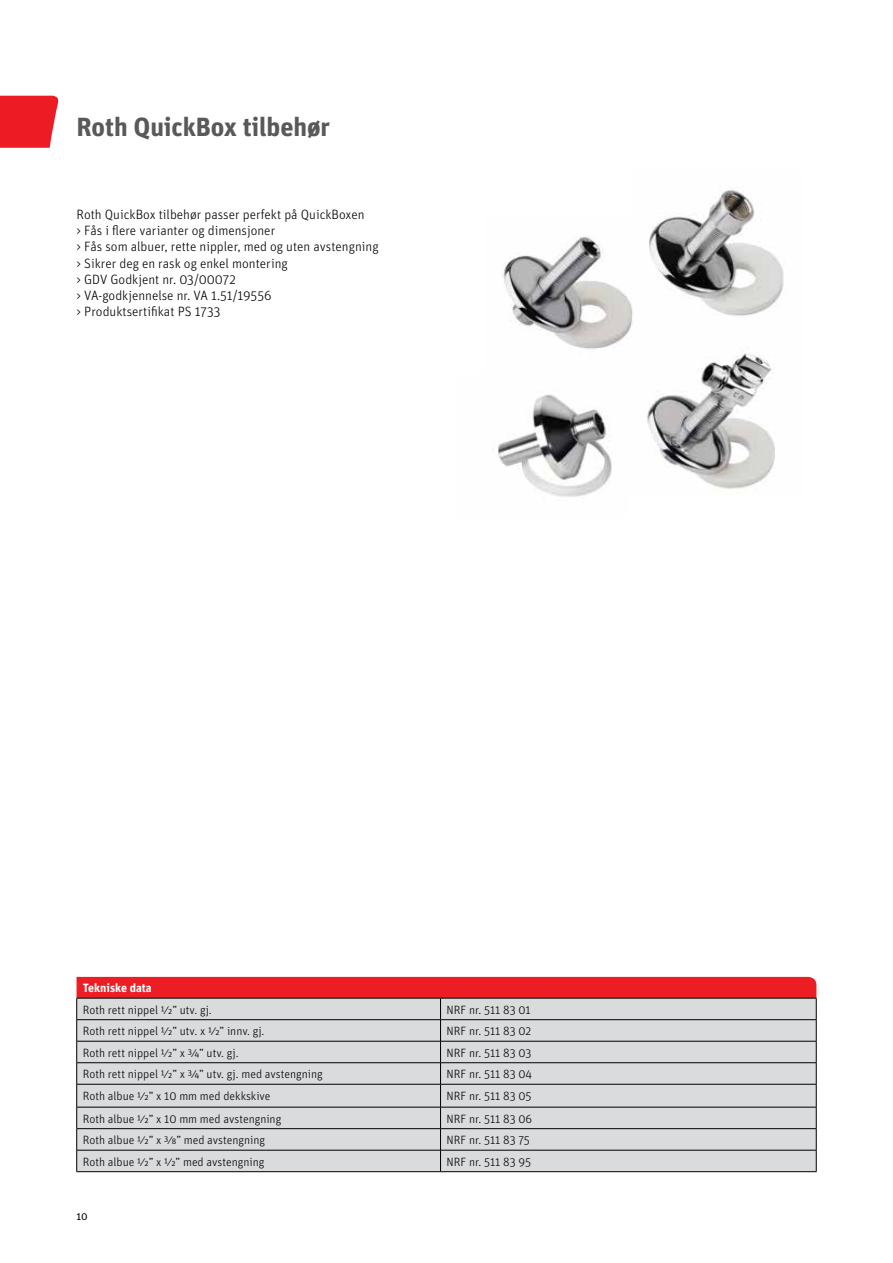
<style>
.page{position:relative;width:893px;height:1263px;background:#fff}
.page>*{position:absolute;margin:0;border:0;box-sizing:border-box;transform-origin:0 0}
.t1{font:700 26.25px "Unit OT";letter-spacing:-.005em;color:#58595b}
.t2{font:300 13.5px/16.2px "Unit OT";color:#000}
.t3{font:300 12px "Unit OT";color:#000}
.t4{font:700 12px "Unit OT";color:#fff}
.t5{font:10.5px "Unit OT";color:#000}
</style>
<div class="page">
<svg style="left:0;top:96px;width:59px;height:52px;background:#ee2f37"></svg>
<svg style="left:76px;top:977px;width:741px;height:194px;background:#d3bebf"></svg>
<hr style="left:77px;top:1128px;width:364px;height:1px;background:#000">
<hr style="left:441px;top:1128px;width:375px;height:1px;background:#000">
<hr style="left:77px;top:1150px;width:364px;height:1px;background:#000">
<hr style="left:441px;top:1150px;width:375px;height:1px;background:#000">
<hr style="left:77px;top:1171px;width:364px;height:1px;background:#000">
<hr style="left:441px;top:1171px;width:375px;height:1px;background:#000">
<img style="left:502px;top:236px;width:131px;height:113px">
<img style="left:493px;top:394px;width:119px;height:103px">
<img style="left:649px;top:190px;width:135px;height:126px">
<img style="left:629px;top:340px;width:146px;height:150px">
<h1 class="t1" style="left:77px;top:110px;width:255px">Roth QuickBox tilbehør</h1>
<p class="t2" style="left:77px;top:206px;width:304px">Roth QuickBox tilbehør passer perfekt på QuickBoxen<br>&gt; Fås i flere varianter og dimensjoner<br>&gt; Fås som albuer, rette nippler, med og uten avstengning &gt; Sikrer deg en rask og enkel montering<br>&gt; GDV Godkjent nr. 03/00072<br>&gt; VA-godkjennelse nr. VA 1.51/19556<br>&gt; Produktsertifikat PS 1733</p>
<p class="t4" style="left:83px;top:980px;width:71px">Tekniske data</p>
<p class="t3" style="left:83px;top:1002px;width:131px">Roth rett nippel ½” utv. gj.</p>
<p class="t3" style="left:447px;top:1002px;width:86px">NRF nr. 511 83 01</p>
<p class="t3" style="left:83px;top:1024px;width:183px">Roth rett nippel ½” utv. x ½” innv. gj.</p>
<p class="t3" style="left:447px;top:1024px;width:86px">NRF nr. 511 83 02</p>
<p class="t3" style="left:83px;top:1045px;width:157px">Roth rett nippel ½” x ¾” utv. gj.</p>
<p class="t3" style="left:447px;top:1045px;width:86px">NRF nr. 511 83 03</p>
<p class="t3" style="left:83px;top:1067px;width:241px">Roth rett nippel ½” x ¾” utv. gj. med avstengning</p>
<p class="t3" style="left:447px;top:1067px;width:87px">NRF nr. 511 83 04</p>
<p class="t3" style="left:83px;top:1088px;width:189px">Roth albue ½” x 10 mm med dekkskive</p>
<p class="t3" style="left:447px;top:1088px;width:87px">NRF nr. 511 83 05</p>
<p class="t3" style="left:83px;top:1111px;width:200px">Roth albue ½” x 10 mm med avstengning</p>
<p class="t3" style="left:447px;top:1111px;width:87px">NRF nr. 511 83 06</p>
<p class="t3" style="left:83px;top:1133px;width:184px">Roth albue ½” x ⅜” med avstengning</p>
<p class="t3" style="left:447px;top:1133px;width:85px">NRF nr. 511 83 75</p>
<p class="t3" style="left:83px;top:1154px;width:183px">Roth albue ½” x ½” med avstengning</p>
<p class="t3" style="left:447px;top:1154px;width:86px">NRF nr. 511 83 95</p>
<p class="t5" style="left:77px;top:1210px;width:13px">10</p>
</div>
